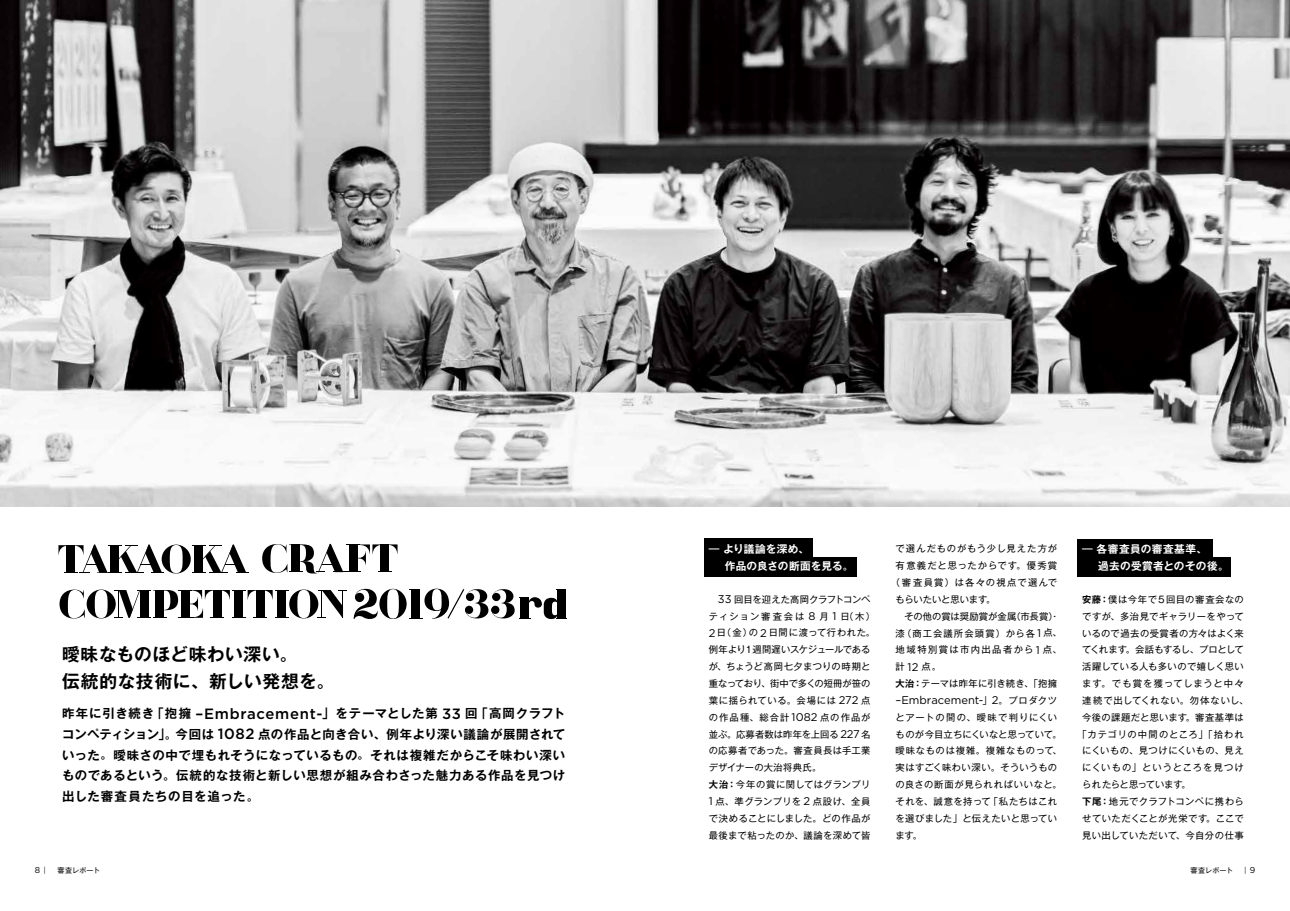
<style>
.page{position:relative;width:1290px;height:911px;background:#fff}
.page>*{position:absolute;margin:0;border:0;box-sizing:border-box;transform-origin:0 0}
.t1{font:700 17.75px/27.4px "Gothic MB101 Pro De";letter-spacing:.03em;color:#000}
.t2{font:700 12.38px/20.8px "Gothic MB101 Pro De";letter-spacing:.05em;color:#000;text-align:justify}
.t3{font:11.12px "Gotham";color:#000}
.t4{font:700 10.62px/16.9px "Gothic MB101 Pro De";letter-spacing:.035em;color:#fff}
.t5{font:700 10.62px/16.9px "Gothic MB101 Pro De";letter-spacing:.01em;color:#fff}
.t6{font:9.25px/16.9px "Gothic MB101 Pro";letter-spacing:.025em;color:#000}
.t7{font:9.25px/16.9px "Gothic MB101 Pro";letter-spacing:.045em;color:#000}
.t8{font:9.25px "Gothic MB101 Pro";letter-spacing:.11em;color:#000}
.t9{font:9.25px "Gothic MB101 Pro";letter-spacing:.005em;color:#000}
.t10{font:9.25px "Gothic MB101 Pro";letter-spacing:.015em;color:#000}
.t11{font:9.25px "Gothic MB101 Pro";letter-spacing:-.035em;color:#000}
.t12{font:9.25px "Gothic MB101 Pro";letter-spacing:.085em;color:#000}
.t13{font:9.25px "Gothic MB101 Pro";letter-spacing:.09em;color:#000}
.t14{font:9.25px "Gothic MB101 Pro";letter-spacing:.1em;color:#000}
.t15{font:9.25px "Gothic MB101 Pro";letter-spacing:.125em;color:#000}
.t16{font:9.25px "Gothic MB101 Pro";letter-spacing:.14em;color:#000}
.t17{font:9.25px "Gothic MB101 Pro";letter-spacing:.15em;color:#000}
.t18{font:9.25px "Gothic MB101 Pro";letter-spacing:-.02em;color:#000}
.t19{font:9.25px "Gothic MB101 Pro";letter-spacing:-.01em;color:#000}
.t20{font:8.5px "Gotham";color:#000}
.t21{font:7.12px "Gothic MB101 Pro";letter-spacing:.01em;color:#000}
.s1{font-family:"Gotham";font-weight:500;font-size:14.88px}
.s2{font-family:"Gotham";font-size:11.12px}
.s3{font-family:"Gothic MB101 Pro De";font-weight:700}
.s4{font-family:"Gothic MB101 Pro";font-size:9.25px}
.s5{font-family:"Gothic MB101 Pro";font-size:7.12px}
.s6{font-family:"Gotham";font-size:8.5px}
</style>
<div class="page">
<img style="left:1px;top:0;width:1289px;height:507px">
<div style="left:704px;top:539px;width:109px;height:19px;background:#000"></div>
<div style="left:704px;top:557px;width:152px;height:19px;background:#000"></div>
<div style="left:1077px;top:539px;width:136px;height:19px;background:#000"></div>
<div style="left:1077px;top:557px;width:154px;height:19px;background:#000"></div>
<svg style="left:60px;top:589px;width:287px;height:29px"></svg>
<svg style="left:58px;top:544px;width:191px;height:29px"></svg>
<svg style="left:262px;top:544px;width:135px;height:30px"></svg>
<svg style="left:353px;top:588px;width:214px;height:31px"></svg>
<h1 class="t1" style="left:62px;top:638px;width:274px">曖昧なものほど味わい深い。<br>伝統的な技術に、新しい発想を。</h1>
<h2 class="t2" style="left:62px;top:701px;width:505px">昨年に引き続き「抱擁 <span class="s1">–Embracement-</span>」をテーマとした第 <span class="s1">33</span> 回「高岡クラフトコンペティション」。今回は <span class="s1">1082</span> 点の作品と向き合い、例年より深い議論が展開されていった。曖昧さの中で埋もれそうになっているもの。それは複雑だからこそ味わい深いものであるという。伝統的な技術と新しい思想が組み合わさった魅力ある作品を見つけ出した審査員たちの目を追った。</h2>
<p class="t5" style="left:725px;top:539px;width:130px;text-indent:-16px">― より議論を深め、<br>作品の良さの断面を見る。</p>
<p class="t6" style="left:709px;top:589px;width:168px;text-indent:9px"><span class="s2">33</span> 回目を迎えた高岡クラフトコンペティション審査会は <span class="s2">8</span> 月 <span class="s2">1</span> 日（木）<br><span class="s2">2</span>日（金）の <span class="s2">2</span> 日間に渡って行われた。例年より１週間遅いスケジュールであるが、ちょうど高岡七夕まつりの時期と重なっており、街中で多くの短冊が笹の葉に揺られている。会場には <span class="s2">272</span> 点の作品種、総合計 <span class="s2">1082</span> 点の作品が並ぶ。応募者数は昨年を上回る <span class="s2">227</span> 名の応募者であった。審査員長は手工業デザイナーの大治将典氏。<br><span class="s3">大治：</span>今年の賞に関してはグランプリ<br><span class="s2">1</span> 点、準グランプリを <span class="s2">2</span> 点設け、全員で決めることにしました。どの作品が最後まで粘ったのか、議論を深めて皆</p>
<p class="t14" style="left:895px;top:541px;width:163px">で選んだものがもう少し見えた方が</p>
<p class="t15" style="left:895px;top:558px;width:163px">有意義だと思ったからです。優秀賞</p>
<p class="t16" style="left:891px;top:575px;width:168px">（審査員賞）は各々の視点で選んで</p>
<p class="t19" style="left:895px;top:591px;width:102px">もらいたいと思います。</p>
<p class="t9" style="left:895px;top:608px;width:166px">　その他の賞は奨励賞が金属（市長賞）・</p>
<p class="t8" style="left:895px;top:625px;width:168px">漆（商工会議所会頭賞）から各 <span class="s2">1</span> 点、</p>
<p class="t17" style="left:895px;top:642px;width:168px">地域特別賞は市内出品者から<span class="s2">1</span> 点、</p>
<p class="t7" style="left:895px;top:657px;width:47px">計<span class="s2">12</span> 点。</p>
<p class="t10" style="left:895px;top:676px;width:163px"><span class="s3">大治：</span>テーマは昨年に引き続き、「抱擁</p>
<p class="t3" style="left:895px;top:693px;width:163px">–Embracement-<span class="s4">」</span>2<span class="s4">。プロダクツ</span></p>
<p class="t7" style="left:895px;top:707px;width:168px">とアートの間の、曖昧で判りにくいものが今目立ちにくいなと思っていて。曖昧なものは複雑。複雑なものって、実はすごく味わい深い。そういうものの良さの断面が見られればいいなと。それを、誠意を持って「私たちはこれを選びました」と伝えたいと思っています。</p>
<p class="t4" style="left:1098px;top:539px;width:132px;text-indent:-16px">― 各審査員の審査基準、<br>過去の受賞者とのその後。</p>
<p class="t7" style="left:1082px;top:589px;width:163px"><span class="s3">安藤：</span>僕は今年で５回目の審査会なの</p>
<p class="t7" style="left:1082px;top:606px;width:163px">ですが、多治見でギャラリーをやって</p>
<p class="t7" style="left:1082px;top:623px;width:163px">いるので過去の受賞者の方々はよく来</p>
<p class="t11" style="left:1082px;top:642px;width:163px">てくれます。会話もするし、プロとして</p>
<p class="t6" style="left:1082px;top:657px;width:163px">活躍している人も多いので嬉しく思い</p>
<p class="t8" style="left:1082px;top:676px;width:163px">ます。でも賞を獲ってしまうと中々</p>
<p class="t12" style="left:1082px;top:692px;width:168px">連続で出してくれない。勿体ないし、</p>
<p class="t7" style="left:1082px;top:707px;width:163px">今後の課題だと思います。審査基準は</p>
<p class="t13" style="left:1077px;top:726px;width:168px">「カテゴリの中間のところ」「拾われ</p>
<p class="t7" style="left:1082px;top:741px;width:163px">にくいもの、見つけにくいもの、見え</p>
<p class="t8" style="left:1082px;top:760px;width:163px">にくいもの」というところを見つけ</p>
<p class="t18" style="left:1082px;top:777px;width:110px">られたらと思っています。</p>
<p class="t7" style="left:1082px;top:791px;width:163px"><span class="s3">下尾：</span>地元でクラフトコンペに携わら</p>
<p class="t7" style="left:1082px;top:808px;width:163px">せていただくことが光栄です。ここで</p>
<p class="t7" style="left:1082px;top:825px;width:163px">見い出していただいて、今自分の仕事</p>
<p class="t20" style="left:35px;top:865px;width:15px">8<span class="s5">｜</span></p>
<p class="t21" style="left:57px;top:864px;width:44px">審査レポート</p>
<p class="t21" style="left:1190px;top:864px;width:66px">審査レポート ｜<span class="s6">9</span></p>
</div>
